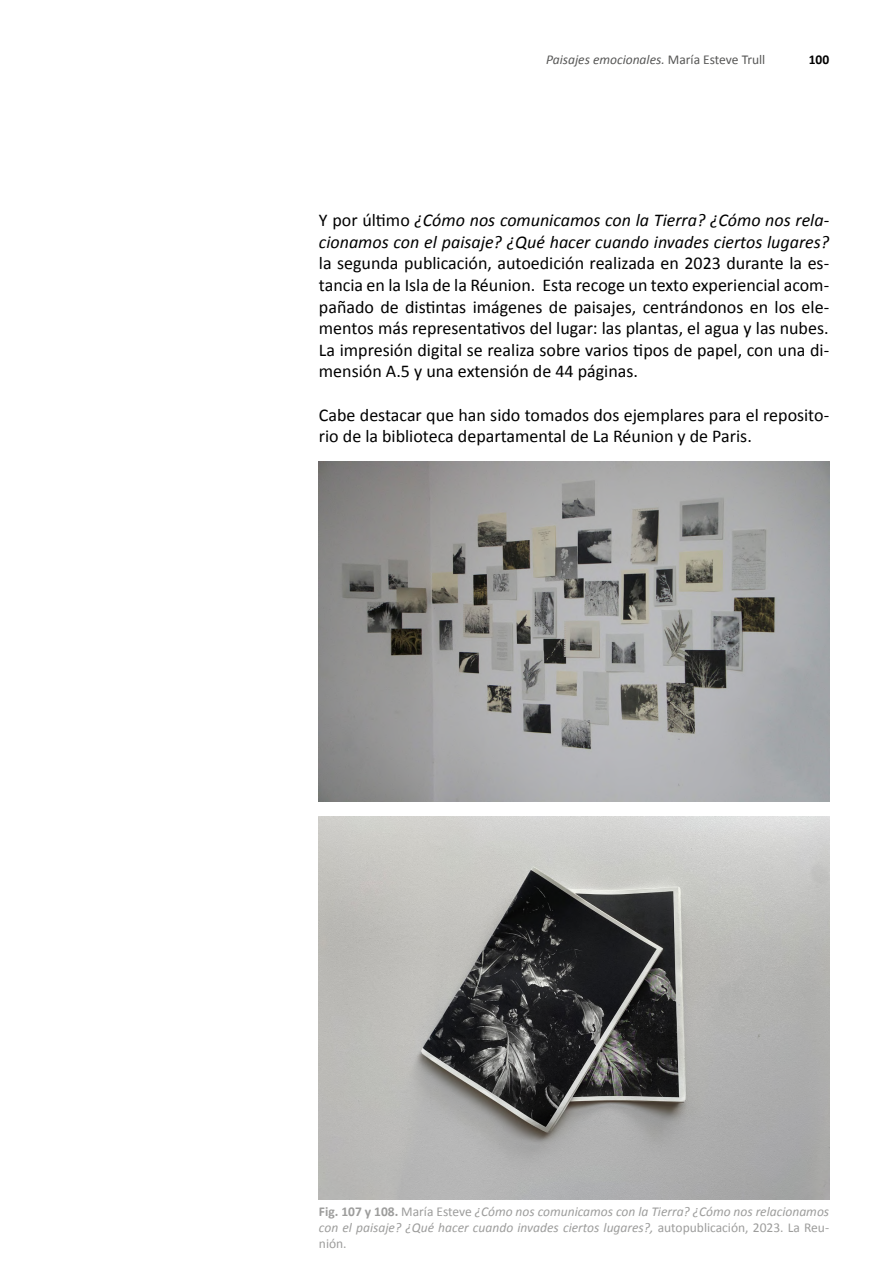
<style>
.page{position:relative;width:893px;height:1263px;background:#fff}
.page>*{position:absolute;margin:0;border:0;box-sizing:border-box;transform-origin:0 0}
.t1{font:18px/21.6px "Calibri";color:#000;text-align:justify}
.t2{font:italic 18px/21.6px "Calibri";color:#000}
.t3{font:italic 13.5px/16.2px "Calibri";color:#9d9d9c;text-align:justify}
.t4{font:italic 13.5px "Calibri";color:#575756}
.t5{font:700 13.5px "Calibri";color:#000}
.s1{font-style:normal}
.s2{font-weight:700;font-style:normal}
</style>
<div class="page">
<img style="left:319px;top:816px;width:510px;height:383px">
<img style="left:319px;top:461px;width:510px;height:340px">
<p class="t4" style="left:546px;top:50px;width:221px">Paisajes emocionales. <span class="s1">María Esteve Trull</span></p>
<p class="t5" style="left:809px;top:51px;width:22px">100</p>
<p class="t2" style="left:319px;top:209px;width:512px"><span class="s1">Y por último</span> ¿Cómo nos comunicamos con la Tierra? ¿Cómo nos rela&shy;cionamos con el paisaje? ¿Qué hacer cuando invades ciertos lugares?</p>
<p class="t1" style="left:319px;top:253px;width:512px">la segunda publicación, autoedición realizada en 2023 durante la es&shy;tancia en la Isla de la Réunion. Esta recoge un texto experiencial acom&shy;pañado de distintas imágenes de paisajes, centrándonos en los ele&shy;mentos más representativos del lugar: las plantas, el agua y las nubes.<br>La impresión digital se realiza sobre varios tipos de papel, con una di&shy;mensión A.5 y una extensión de 44 páginas.</p>
<p class="t1" style="left:319px;top:404px;width:512px">Cabe destacar que han sido tomados dos ejemplares para el reposito&shy;rio de la biblioteca departamental de La Réunion y de Paris.</p>
<p class="t3" style="left:319px;top:1202px;width:512px"><span class="s2">Fig. 107 y 108.</span> <span class="s1">María Esteve</span> ¿Cómo nos comunicamos con la Tierra? ¿Cómo nos relacionamos con el paisaje? ¿Qué hacer cuando invades ciertos lugares?, <span class="s1">autopublicación, 2023. La Reu&shy;nión.</span></p>
</div>
